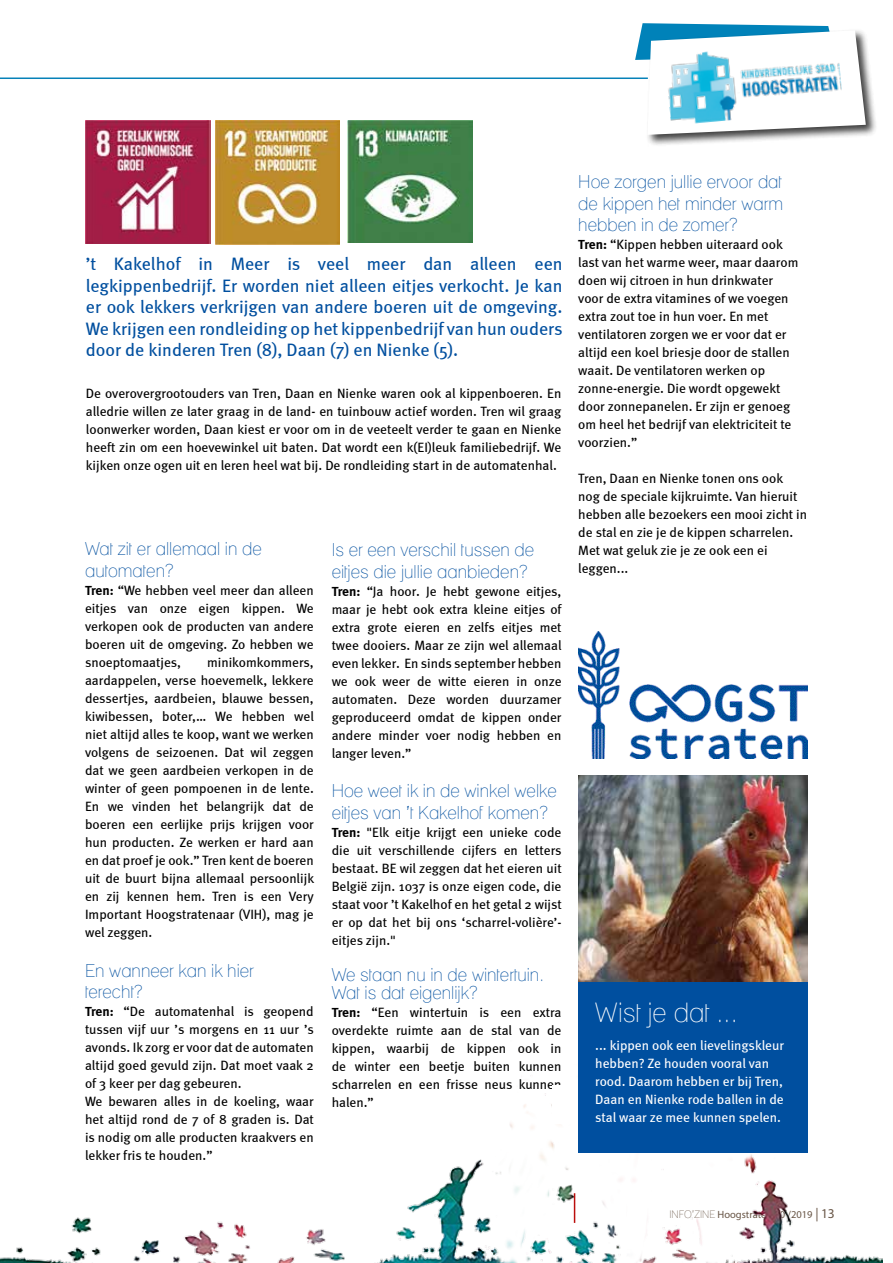
<style>
.page{position:relative;width:893px;height:1263px;background:#fff}
.page>*{position:absolute;margin:0;border:0;box-sizing:border-box;transform-origin:0 0}
.t1{font:condensed 27px "Lane";color:#fff}
.t2{font:condensed 18px/21.6px "Lane";color:#004f9f}
.t3{font:18px/21.6px "Meta";color:#004f9f;text-align:justify}
.t4{font:13.5px/18px "Meta";color:#000;text-align:justify}
.t5{font:13.5px/18px "Meta";color:#fff}
.t6{font:10.5px "Myriad Pro";color:#685546}
.s1{font-weight:700}
.s2{font-family:"Lane";font-stretch:condensed}
.s3{font-size:13.5px}
</style>
<div class="page">
<hr style="left:0;top:78px;width:648px;height:1px;background:#0681b8">
<img style="left:0;top:1093px;width:882px;height:170px">
<div style="left:646px;top:29px;width:232px;height:118px;background:#000;opacity:.75"></div>
<svg style="left:635px;top:23px;width:231px;height:112px"></svg>
<img style="left:665px;top:40px;width:179px;height:86px">
<hr style="left:574px;top:1193px;width:1px;height:30px;background:#bb0e0c">
<img style="left:578px;top:632px;width:230px;height:127px">
<div style="left:552px;top:1085px;width:27px;height:38px;background:#fff"></div>
<div style="left:578px;top:775px;width:230px;height:378px;background:#004f9f"></div>
<img style="left:578px;top:775px;width:230px;height:206px">
<img style="left:86px;top:120px;width:124px;height:124px">
<img style="left:216px;top:120px;width:123px;height:124px">
<img style="left:348px;top:120px;width:124px;height:123px">
<p class="t3" style="left:86px;top:253px;width:478px">’t Kakelhof in Meer is veel meer dan alleen een legkippenbedrijf. Er worden niet alleen eitjes verkocht. Je kan er ook lekkers verkrijgen van andere boeren uit de omgeving.<br>We krijgen een rondleiding op het kippenbedrijf van hun ouders door de kinderen Tren (8), Daan (7) en Nienke (5).</p>
<p class="t4" style="left:86px;top:384px;width:477px">De overovergrootouders van Tren, Daan en Nienke waren ook al kippenboeren. En alledrie willen ze later graag in de land- en tuinbouw actief worden. Tren wil graag loonwerker worden, Daan kiest er voor om in de veeteelt verder te gaan en Nienke heeft zin om een hoevewinkel uit baten. Dat wordt een k(EI)leuk familiebedrijf. We kijken onze ogen uit en leren heel wat bij. De rondleiding start in de automatenhal.</p>
<h2 class="t2" style="left:85px;top:538px;width:178px">Wat zit er allemaal in de automaten?</h2>
<p class="t4" style="left:85px;top:581px;width:230px"><span class="s1">Tren:</span> “We hebben veel meer dan alleen eitjes van onze eigen kippen. We verkopen ook de producten van andere boeren uit de omgeving. Zo hebben we snoeptomaatjes,</p>
<p class="t4" style="left:85px;top:653px;width:231px;text-indent:122px">minikomkommers, aardappelen, verse hoevemelk, lekkere dessertjes, aardbeien, blauwe bessen, kiwibessen, boter,… We hebben wel niet altijd alles te koop, want we werken volgens de seizoenen. Dat wil zeggen dat we geen aardbeien verkopen in de winter of geen pompoenen in de lente.<br>En we vinden het belangrijk dat de boeren een eerlijke prijs krijgen voor hun producten. Ze werken er hard aan en dat proef je ook.” Tren kent de boeren uit de buurt bijna allemaal persoonlijk en zij kennen hem. Tren is een Very Important Hoogstratenaar (VIH), mag je wel zeggen.</p>
<h2 class="t2" style="left:85px;top:959px;width:170px">En wanneer kan ik hier terecht?</h2>
<p class="t4" style="left:85px;top:1002px;width:230px;text-align:left"><span class="s1">Tren:</span> “De automatenhal is geopend tussen vijf uur ’s morgens en 11 uur ’s avonds. Ik zorg er voor dat de automaten altijd goed gevuld zijn. Dat moet vaak 2 of 3 keer per dag gebeuren.<br>We bewaren alles in de koeling, waar het altijd rond de 7 of 8 graden is. Dat is nodig om alle producten kraakvers en lekker fris te houden.”</p>
<h2 class="t2" style="left:332px;top:539px;width:204px">Is er een verschil tussen de eitjes die jullie aanbieden?</h2>
<p class="t4" style="left:332px;top:582px;width:231px"><span class="s1">Tren:</span> “Ja hoor. Je hebt gewone eitjes, maar je hebt ook extra kleine eitjes of extra grote eieren en zelfs eitjes met twee dooiers. Maar ze zijn wel allemaal even lekker. En sinds september hebben we ook weer de witte eieren in onze automaten. Deze worden duurzamer geproduceerd omdat de kippen onder andere minder voer nodig hebben en langer leven.”</p>
<h2 class="t2" style="left:332px;top:780px;width:227px">Hoe weet ik in de winkel welke eitjes van ’t Kakelhof komen?</h2>
<p class="t4" style="left:332px;top:823px;width:231px"><span class="s1">Tren:</span> "Elk eitje krijgt een unieke code die uit verschillende cijfers en letters bestaat. BE wil zeggen dat het eieren uit België zijn. 1037 is onze eigen code, die staat voor ’t Kakelhof en het getal 2 wijst er op dat het bij ons ‘scharrel-volière’- eitjes zijn."</p>
<h2 class="t2" style="left:332px;top:965px;width:214px;line-height:18px">We staan nu in de wintertuin.<br>Wat is dat eigenlijk?</h2>
<p class="t4" style="left:332px;top:1003px;width:231px"><span class="s1">Tren:</span> “Een wintertuin is een extra overdekte ruimte aan de stal van de kippen, waarbij de kippen ook in de winter een beetje buiten kunnen scharrelen en een frisse neus kunnen halen.”</p>
<h2 class="t2" style="left:578px;top:171px;width:206px;text-align:justify">Hoe zorgen jullie ervoor dat de kippen het minder warm hebben in de zomer?</h2>
<p class="t4" style="left:578px;top:235px;width:222px;text-align:left"><span class="s1">Tren:</span> “Kippen hebben uiteraard ook last van het warme weer, maar daarom doen wij citroen in hun drinkwater voor de extra vitamines of we voegen extra zout toe in hun voer. En met ventilatoren zorgen we er voor dat er altijd een koel briesje door de stallen waait. De ventilatoren werken op zonne-energie. Die wordt opgewekt door zonnepanelen. Er zijn er genoeg om heel het bedrijf van elektriciteit te voorzien.”</p>
<p class="t4" style="left:578px;top:469px;width:230px;text-align:left">Tren, Daan en Nienke tonen ons ook nog de speciale kijkruimte. Van hieruit hebben alle bezoekers een mooi zicht in de stal en zie je de kippen scharrelen.<br>Met wat geluk zie je ze ook een ei leggen...</p>
<h1 class="t1" style="left:595px;top:996px;width:144px">Wist je dat ...</h1>
<p class="t5" style="left:595px;top:1036px;width:190px">... kippen ook een lievelingskleur hebben? Ze houden vooral van rood. Daarom hebben er bij Tren,<br>Daan en Nienke rode ballen in de stal waar ze mee kunnen spelen.</p>
<p class="t6" style="left:669px;top:1208px;width:167px"><span class="s2">INFO’ZINE</span> Hoogstraten 10 /2019 <span class="s3">| 13</span></p>
</div>
